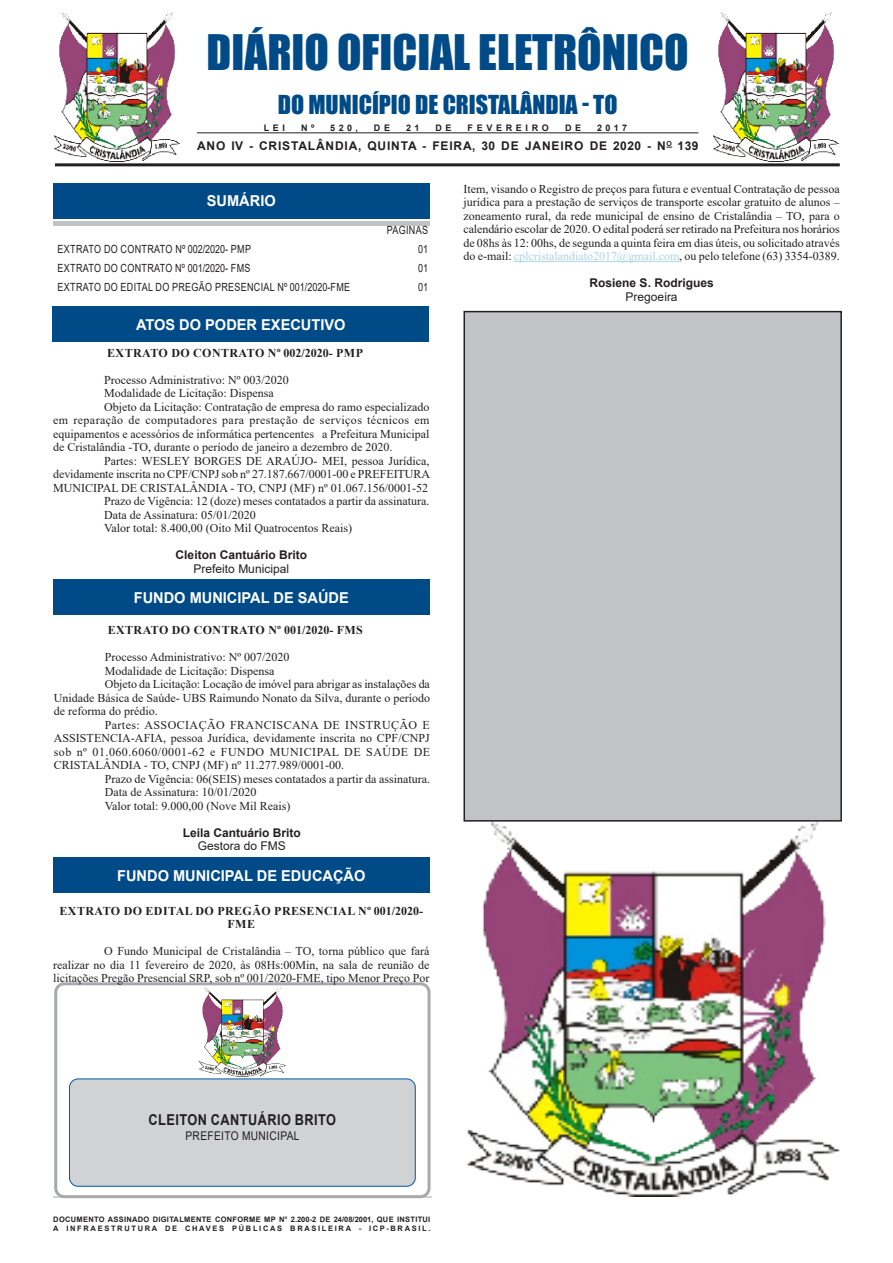
<style>
.page{position:relative;width:893px;height:1263px;background:#fff}
.page>*{position:absolute;margin:0;border:0;box-sizing:border-box;transform-origin:0 0}
.t1{font:45px "Impact";color:#004b87}
.t2{font:24px "Impact";color:#004b87}
.Chancela{font:700 15px "Arial";color:#fff}
.t3{font:700 15px "Arial";letter-spacing:.035em;color:#231f20;scale:.85 1}
.CORPO_DE_TEXTO{font:12px/13.5px "Times New Roman";color:#231f20;text-align:justify}
.TITULOS{font:700 12px/13.5px "Times New Roman";letter-spacing:.035em;color:#231f20;text-align:center}
.NOME{font:700 12px "Arial";color:#231f20}
.NOME-2{font:700 12px "Arial";letter-spacing:.07em;color:#231f20}
.CARGO{font:12px "Arial";color:#231f20}
.CARGO-2{font:12px "Arial";letter-spacing:.035em;color:#231f20;scale:.85 1}
.Sumario{font:11.25px "Arial";letter-spacing:.035em;color:#231f20;scale:.8 1}
.t4{font:700 9px "Arial";letter-spacing:.405em;color:#231f20}
.t5{font:700 7.5px "Arial";letter-spacing:.04em;color:#231f20}
.t6{font:700 7.5px "Arial";letter-spacing:.225em;color:#231f20}
.s1{color:#acd2e4}
</style>
<div class="page">
<hr style="left:55px;top:163px;width:785px;height:3px;background:#231f20">
<hr style="left:197px;top:132px;width:501px;height:1px;background:#231f20">
<div style="left:53px;top:189px;width:376px;height:37px;background:#c1c2c4"></div>
<div style="left:53px;top:186px;width:376px;height:35px;background:#fff"></div>
<div style="left:53px;top:184px;width:376px;height:35px;background:#004b87"></div>
<hr style="left:53px;top:1197px;width:379px;height:1px;background:#d1d2d4">
<div style="left:54px;top:982px;width:377px;height:216px;border:3px solid #a8a9ad;border-radius:9px"></div>
<div style="left:70px;top:1079px;width:345px;height:107px;background:#d1d2d4;border-radius:9px"></div>
<div style="left:69px;top:1079px;width:346px;height:107px;border:1px solid #0057a8;border-radius:9px"></div>
<img style="left:198px;top:987px;width:88px;height:89px">
<img style="left:713px;top:13px;width:126px;height:148px">
<img style="left:54px;top:13px;width:126px;height:148px">
<div style="left:53px;top:306px;width:376px;height:35px;background:#004b87"></div>
<img style="left:466px;top:822px;width:374px;height:375px">
<div style="left:53px;top:580px;width:376px;height:35px;background:#004b87"></div>
<div style="left:53px;top:857px;width:376px;height:35px;background:#004b87"></div>
<hr style="left:514px;top:261px;width:165px;height:1px;background:#acd2e4">
<div style="left:464px;top:312px;width:377px;height:509px;background:#c2c3c6"></div>
<div style="left:463px;top:311px;width:379px;height:510px;border:2px solid #231f20"></div>
<p class="t1" style="left:207px;top:18px;width:483px">DIÁRIO OFICIAL ELETRÔNICO</p>
<p class="t2" style="left:278px;top:86px;width:341px">DO MUNICÍPIO DE CRISTALÂNDIA - TO</p>
<p class="t4" style="left:264px;top:121px;width:23px">LEI</p>
<p class="t4" style="left:301px;top:121px;width:15px">N º</p>
<p class="t4" style="left:330px;top:121px;width:29px">520,</p>
<p class="t4" style="left:374px;top:121px;width:18px">D E</p>
<p class="t4" style="left:406px;top:121px;width:15px">2 1</p>
<p class="t4" style="left:435px;top:121px;width:18px">D E</p>
<p class="t4" style="left:468px;top:121px;width:83px">FEVEREIRO</p>
<p class="t4" style="left:565px;top:121px;width:18px">D E</p>
<p class="t4" style="left:597px;top:121px;width:32px">2017</p>
<p class="NOME-2" style="left:197px;top:138px;width:503px">ANO IV - CRISTALÂNDIA, QUINTA - FEIRA, 30 DE JANEIRO DE 2020 - N<sup>O</sup> 139</p>
<p class="Chancela" style="left:207px;top:190px;width:70px">SUMÁRIO</p>
<p class="Sumario" style="left:387px;top:222px;width:53px">PAGINAS</p>
<p class="Sumario" style="left:58px;top:241px;width:243px">EXTRATO DO CONTRATO Nº 002/2020- PMP</p>
<p class="Sumario" style="left:418px;top:241px;width:14px">01</p>
<p class="Sumario" style="left:58px;top:260px;width:243px">EXTRATO DO CONTRATO Nº 001/2020- FMS</p>
<p class="Sumario" style="left:418px;top:260px;width:14px">01</p>
<p class="Sumario" style="left:58px;top:279px;width:367px">EXTRATO DO EDITAL DO PREGÃO PRESENCIAL Nº 001/2020-FME</p>
<p class="Sumario" style="left:418px;top:279px;width:14px">01</p>
<p class="Chancela" style="left:136px;top:314px;width:211px">ATOS DO PODER EXECUTIVO</p>
<p class="TITULOS" style="left:107px;top:346px;width:257px">EXTRATO DO CONTRATO Nº 002/2020- PMP</p>
<p class="CORPO_DE_TEXTO" style="left:104px;top:373px;width:186px">Processo Administrativo: Nº 003/2020</p>
<p class="CORPO_DE_TEXTO" style="left:104px;top:386px;width:171px">Modalidade de Licitação: Dispensa</p>
<p class="CORPO_DE_TEXTO" style="left:53px;top:400px;width:378px;text-indent:51px">Objeto da Licitação: Contratação de empresa do ramo especializado em reparação de computadores para prestação de serviços técnicos em equipamentos e acessórios de informática pertencentes a Prefeitura Municipal de Cristalândia -TO, durante o período de janeiro a dezembro de 2020.</p>
<p class="CORPO_DE_TEXTO" style="left:53px;top:454px;width:378px;text-indent:51px">Partes: WESLEY BORGES DE ARAÚJO- MEI, pessoa Jurídica, devidamente inscrita no CPF/CNPJ sob nº 27.187.667/0001-00 e PREFEITURA MUNICIPAL DE CRISTALÂNDIA - TO, CNPJ (MF) nº 01.067.156/0001-52</p>
<p class="CORPO_DE_TEXTO" style="left:104px;top:494px;width:327px">Prazo de Vigência: 12 (doze) meses contatados a partir da assinatura.</p>
<p class="CORPO_DE_TEXTO" style="left:104px;top:508px;width:153px">Data de Assinatura: 05/01/2020</p>
<p class="CORPO_DE_TEXTO" style="left:104px;top:521px;width:249px">Valor total: 8.400,00 (Oito Mil Quatrocentos Reais)</p>
<p class="NOME" style="left:176px;top:547px;width:133px">Cleiton Cantuário Brito</p>
<p class="CARGO" style="left:194px;top:560px;width:97px">Prefeito Municipal</p>
<p class="Chancela" style="left:134px;top:587px;width:217px">FUNDO MUNICIPAL DE SAÚDE</p>
<p class="TITULOS" style="left:108px;top:623px;width:257px">EXTRATO DO CONTRATO Nº 001/2020- FMS</p>
<p class="CORPO_DE_TEXTO" style="left:105px;top:650px;width:186px">Processo Administrativo: Nº 007/2020</p>
<p class="CORPO_DE_TEXTO" style="left:105px;top:663px;width:171px">Modalidade de Licitação: Dispensa</p>
<p class="CORPO_DE_TEXTO" style="left:54px;top:677px;width:378px;text-indent:51px">Objeto da Licitação: Locação de imóvel para abrigar as instalações da Unidade Básica de Saúde- UBS Raimundo Nonato da Silva, durante o período de reforma do prédio.</p>
<p class="CORPO_DE_TEXTO" style="left:54px;top:717px;width:378px;text-indent:51px">Partes: ASSOCIAÇÃO FRANCISCANA DE INSTRUÇÃO E ASSISTENCIA-AFIA, pessoa Jurídica, devidamente inscrita no CPF/CNPJ sob nº 01.060.6060/0001-62 e FUNDO MUNICIPAL DE SAÚDE DE CRISTALÂNDIA - TO, CNPJ (MF) nº 11.277.989/0001-00.</p>
<p class="CORPO_DE_TEXTO" style="left:105px;top:771px;width:327px">Prazo de Vigência: 06(SEIS) meses contatados a partir da assinatura.</p>
<p class="CORPO_DE_TEXTO" style="left:105px;top:785px;width:153px">Data de Assinatura: 10/01/2020</p>
<p class="CORPO_DE_TEXTO" style="left:105px;top:798px;width:187px">Valor total: 9.000,00 (Nove Mil Reais)</p>
<p class="NOME" style="left:183px;top:824px;width:120px">Leila Cantuário Brito</p>
<p class="CARGO" style="left:198px;top:838px;width:90px">Gestora do FMS</p>
<p class="Chancela" style="left:117px;top:865px;width:250px">FUNDO MUNICIPAL DE EDUCAÇÃO</p>
<p class="TITULOS" style="left:60px;top:903px;width:365px">EXTRATO DO EDITAL DO PREGÃO PRESENCIAL Nº 001/2020-<br>FME</p>
<p class="CORPO_DE_TEXTO" style="left:53px;top:944px;width:378px;text-indent:51px">O Fundo Municipal de Cristalândia – TO, torna público que fará realizar no dia 11 fevereiro de 2020, às 08Hs:00Min, na sala de reunião de licitações Pregão Presencial SRP, sob nº 001/2020-FME, tipo Menor Preço Por</p>
<p class="CORPO_DE_TEXTO" style="left:463px;top:181px;width:378px">Item, visando o Registro de preços para futura e eventual Contratação de pessoa jurídica para a prestação de serviços de transporte escolar gratuito de alunos – zoneamento rural, da rede municipal de ensino de Cristalândia – TO, para o calendário escolar de 2020. O edital poderá ser retirado na Prefeitura nos horários de 08hs às 12: 00hs, de segunda a quinta feira em dias úteis, ou solicitado através do e-mail: <span class="s1">cplcristalandiato2017@gmail.com</span>, ou pelo telefone (63) 3354-0389.</p>
<p class="NOME" style="left:590px;top:274px;width:126px">Rosiene S. Rodrigues</p>
<p class="CARGO" style="left:626px;top:288px;width:54px">Pregoeira</p>
<p class="t3" style="left:149px;top:1109px;width:222px">CLEITON CANTUÁRIO BRITO</p>
<p class="CARGO-2" style="left:185px;top:1127px;width:136px">PREFEITO MUNICIPAL</p>
<p class="t5" style="left:53px;top:1214px;width:379px">DOCUMENTO ASSINADO DIGITALMENTE CONFORME MP N° 2.200-2 DE 24/08/2001, QUE INSTITUI</p>
<p class="t6" style="left:53px;top:1223px;width:379px">A INFRAESTRUTURA DE CHAVES PÚBLICAS BRASILEIRA - ICP-BRASIL.</p>
</div>
